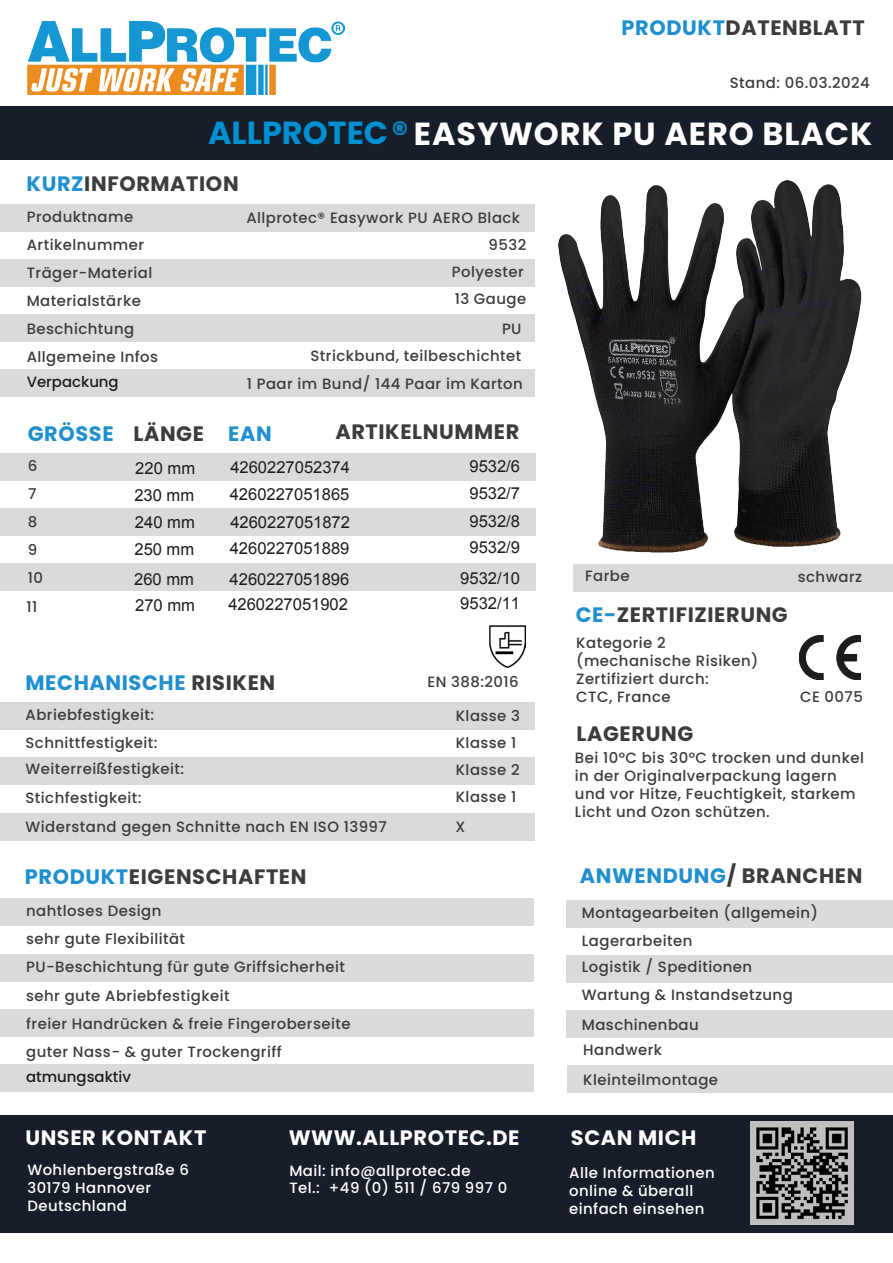
<style>
.page{position:relative;width:893px;height:1263px;background:#fff}
.page>*{position:absolute;margin:0;border:0;box-sizing:border-box;transform-origin:0 0}
.t1{font:700 31.95px "Poppins";letter-spacing:.03em;color:#fff}
.t2{font:700 20.85px "Poppins";letter-spacing:.03em;color:#3c3c3b}
.t3{font:700 20.85px "Poppins";letter-spacing:.03em;color:#1f8fcf}
.t4{font:700 20.85px "Poppins";letter-spacing:.03em;color:#fff}
.t5{font:16.5px/27px "Arial";color:#1d1d1b;text-align:justify}
.t6{font:500 14.85px/28px "Poppins";letter-spacing:.03em;color:#3c3c3b}
.t7{font:500 14.85px/17.9px "Poppins";letter-spacing:.03em;color:#fff}
.t8{font:500 14.85px "Poppins";color:#1d1d1b}
.s1{color:#1f8fcf}
.s2{color:#008fd1}
.s3{color:#3c3c3b}
</style>
<div class="page">
<div style="left:0;top:1115px;width:893px;height:118px;background:#151e29"></div>
<div style="left:567px;top:1065px;width:326px;height:28px;background:#dadada"></div>
<div style="left:566px;top:1010px;width:327px;height:28px;background:#dadada"></div>
<div style="left:566px;top:955px;width:327px;height:28px;background:#dadada"></div>
<div style="left:566px;top:900px;width:327px;height:28px;background:#dadada"></div>
<div style="left:0;top:1063px;width:533px;height:28px;background:#dadada"></div>
<div style="left:0;top:1008px;width:533px;height:28px;background:#dadada"></div>
<div style="left:0;top:953px;width:533px;height:28px;background:#dadada"></div>
<div style="left:0;top:898px;width:533px;height:28px;background:#dadada"></div>
<div style="left:0;top:107px;width:893px;height:53px;background:#151e29"></div>
<div style="left:0;top:369px;width:534px;height:28px;background:#dadada"></div>
<div style="left:0;top:314px;width:534px;height:28px;background:#dadada"></div>
<div style="left:0;top:259px;width:534px;height:28px;background:#dadada"></div>
<div style="left:0;top:204px;width:534px;height:28px;background:#dadada"></div>
<div style="left:0;top:812px;width:534px;height:28px;background:#dadada"></div>
<div style="left:0;top:757px;width:534px;height:28px;background:#dadada"></div>
<div style="left:0;top:702px;width:534px;height:28px;background:#dadada"></div>
<img style="left:28px;top:22px;width:317px;height:73px">
<img style="left:558px;top:180px;width:304px;height:373px">
<img style="left:799px;top:635px;width:62px;height:44px">
<div style="left:0;top:563px;width:535px;height:28px;background:#dadada"></div>
<div style="left:0;top:508px;width:535px;height:28px;background:#dadada"></div>
<div style="left:0;top:453px;width:535px;height:28px;background:#dadada"></div>
<img style="left:751px;top:1122px;width:102px;height:102px">
<img style="left:490px;top:626px;width:35px;height:41px">
<div style="left:573px;top:564px;width:320px;height:28px;background:#dadada"></div>
<h2 class="t2" style="left:622px;top:16px;width:244px"><span class="s1">PRODUKT</span>DATENBLATT</h2>
<p class="t6" style="left:730px;top:69px;width:141px">Stand: 06.03.2024</p>
<h1 class="t1" style="left:208px;top:115px;width:666px"><span class="s2">ALLPROTEC®</span>EASYWORK PU AERO BLACK</h1>
<h2 class="t2" style="left:27px;top:172px;width:214px"><span class="s1">KURZ</span>INFORMATION</h2>
<p class="t6" style="left:27px;top:202px;width:127px">Produktname<br>Artikelnummer<br>Träger-Material</p>
<p class="t6" style="left:246px;top:204px;width:275px">Allprotec® Easywork PU AERO Black</p>
<p class="t6" style="left:489px;top:230px;width:39px">9532</p>
<p class="t6" style="left:452px;top:258px;width:74px">Polyester</p>
<p class="t6" style="left:455px;top:284px;width:73px">13 Gauge</p>
<p class="t6" style="left:310px;top:315px;width:213px;line-height:26.7px;text-align:right">PU<br>Strickbund, teilbeschichtet</p>
<p class="t6" style="left:27px;top:287px;width:133px">Materialstärke<br>Beschichtung<br>Allgemeine Infos</p>
<p class="t8" style="left:27px;top:373px;width:93px">Verpackung</p>
<p class="t6" style="left:247px;top:370px;width:277px">1 Paar im Bund/ 144 Paar im Karton</p>
<h2 class="t3" style="left:28px;top:421px;width:87px">GRÖSSE</h2>
<h2 class="t2" style="left:133px;top:422px;width:72px">LÄNGE</h2>
<h2 class="t2" style="left:335px;top:420px;width:186px">ARTIKELNUMMER</h2>
<p class="t5" style="left:134px;top:455px;width:62px">220 mm 230 mm 240 mm 250 mm</p>
<p class="t5" style="left:134px;top:566px;width:61px">260 mm</p>
<h2 class="t3" style="left:228px;top:421px;width:45px">EAN</h2>
<p class="t5" style="left:230px;top:454px;width:122px">4260227052374<br>4260227051865<br>4260227051872<br>4260227051889</p>
<p class="t5" style="left:230px;top:565px;width:121px">4260227051896</p>
<p class="t6" style="left:28px;top:452px;width:11px;text-align:justify">6<br>7<br>8</p>
<p class="t5" style="left:469px;top:453px;width:52px">9532/6<br>9532/7<br>9532/8<br>9532/9</p>
<p class="t5" style="left:460px;top:564px;width:61px">9532/10</p>
<p class="t6" style="left:28px;top:536px;width:17px">9<br>10</p>
<p class="t6" style="left:27px;top:592px;width:12px">11</p>
<p class="t5" style="left:135px;top:592px;width:61px">270 mm</p>
<p class="t5" style="left:228px;top:591px;width:121px">4260227051902</p>
<p class="t5" style="left:460px;top:590px;width:61px">9532/11</p>
<h2 class="t3" style="left:26px;top:671px;width:251px">MECHANISCHE <span class="s3">RISIKEN</span></h2>
<p class="t6" style="left:427px;top:668px;width:93px">EN 388:2016</p>
<p class="t6" style="left:456px;top:703px;width:66px;line-height:27px">Klasse 3<br>Klasse 1<br>Klasse 2<br>Klasse 1</p>
<p class="t6" style="left:456px;top:813px;width:11px">X</p>
<h2 class="t2" style="left:25px;top:865px;width:283px"><span class="s1">PRODUKT</span>EIGENSCHAFTEN</h2>
<p class="t6" style="left:26px;top:701px;width:133px">Abriebfestigkeit:<br>Schnittfestigkeit:</p>
<p class="t6" style="left:26px;top:755px;width:160px">Weiterreißfestigkeit:<br>Stichfestigkeit:</p>
<p class="t6" style="left:26px;top:813px;width:363px">Widerstand gegen Schnitte nach EN ISO 13997</p>
<p class="t6" style="left:26px;top:897px;width:160px">nahtloses Design sehr gute Flexibilität</p>
<p class="t6" style="left:26px;top:953px;width:320px">PU-Beschichtung für gute Griffsicherheit</p>
<p class="t6" style="left:26px;top:981px;width:326px">sehr gute Abriebfestigkeit<br>freier Handrücken &amp; freie Fingeroberseite guter Nass- &amp; guter Trockengriff</p>
<p class="t8" style="left:26px;top:1068px;width:106px">atmungsaktiv</p>
<h2 class="t4" style="left:289px;top:1126px;width:232px">WWW.ALLPROTEC.DE</h2>
<h2 class="t4" style="left:25px;top:1126px;width:182px">UNSER KONTAKT</h2>
<p class="t7" style="left:27px;top:1161px;width:163px">Wohlenbergstraße 6<br>30179 Hannover<br>Deutschland</p>
<p class="t7" style="left:289px;top:1161px;width:220px">Mail: info@allprotec.de<br>Tel.: +49 (0) 511 / 679 997 0</p>
<p class="t6" style="left:585px;top:562px;width:46px">Farbe</p>
<p class="t6" style="left:798px;top:563px;width:66px">schwarz</p>
<h2 class="t2" style="left:576px;top:603px;width:214px"><span class="s1">CE-</span>ZERTIFIZIERUNG</h2>
<p class="t6" style="left:576px;top:634px;width:184px;line-height:17.9px">Kategorie 2 (mechanische Risiken)<br>Zertifiziert durch:<br>CTC, France</p>
<h2 class="t2" style="left:577px;top:722px;width:118px">LAGERUNG</h2>
<p class="t6" style="left:800px;top:682px;width:64px">CE 0075</p>
<p class="t6" style="left:575px;top:749px;width:291px;line-height:17.9px">Bei 10°C bis 30°C trocken und dunkel in der Originalverpackung lagern und vor Hitze, Feuchtigkeit, starkem Licht und Ozon schützen.</p>
<h2 class="t3" style="left:580px;top:863px;width:284px">ANWENDUNG<span class="s3">/ BRANCHEN</span></h2>
<p class="t6" style="left:582px;top:899px;width:238px">Montagearbeiten (allgemein)<br>Lagerarbeiten</p>
<p class="t6" style="left:582px;top:953px;width:212px">Logistik / Speditionen<br>Wartung &amp; Instandsetzung</p>
<p class="t6" style="left:582px;top:1011px;width:118px">Maschinenbau</p>
<p class="t6" style="left:583px;top:1035px;width:136px;line-height:29.5px">Handwerk<br>Kleinteilmontage</p>
<h2 class="t4" style="left:571px;top:1125px;width:127px">SCAN MICH</h2>
<p class="t7" style="left:569px;top:1164px;width:147px">Alle Informationen online &amp; überall einfach einsehen</p>
</div>
